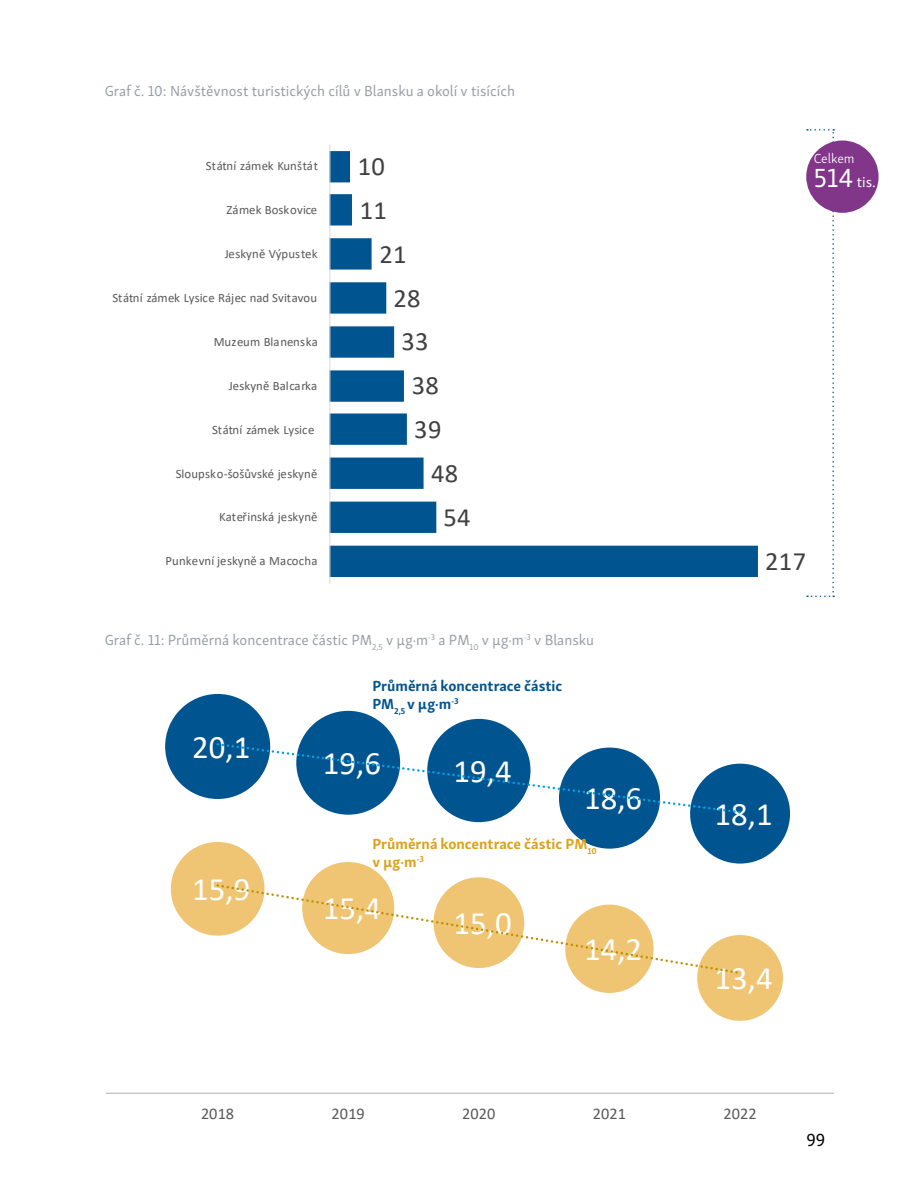
<style>
.page{position:relative;width:919px;height:1187px;background:#fff}
.page>*{position:absolute;margin:0;border:0;box-sizing:border-box;transform-origin:0 0}
.t1{font:32.7px "Calibri";color:#fff}
.t2{font:26.4px "Calibri";letter-spacing:.01em;color:#404040}
.t3{font:18px "Skolar Sans Latn";color:#000}
.t4{font:16.35px "Calibri";color:#595959}
.t5{font:15px "Skolar Sans Latn";color:#989ea6}
.t6{font:700 15px/18px "Skolar Sans Latn";color:#005490}
.t7{font:700 15px/18px "Skolar Sans Latn";color:#dba11c}
.t8{font:15px "Skolar Sans Latn";color:#fff}
.t9{font:300 13.5px "Skolar Sans Latn";color:#fff}
.t10{font:12.75px "Calibri";letter-spacing:.005em;color:#595959}
.s1{font-size:27px}
</style>
<div class="page">
<hr style="left:106px;top:1092px;width:727px;height:1px;background:#bfbfbf">
<div style="left:165px;top:694px;width:105px;height:105px;background:#005490;border-radius:50%"></div>
<div style="left:296px;top:710px;width:104px;height:104px;background:#005490;border-radius:50%"></div>
<div style="left:427px;top:718px;width:103px;height:104px;background:#005490;border-radius:50%"></div>
<div style="left:559px;top:747px;width:101px;height:101px;background:#005490;border-radius:50%"></div>
<div style="left:690px;top:763px;width:100px;height:100px;background:#005490;border-radius:50%"></div>
<div style="left:171px;top:841px;width:93px;height:94px;background:#efc473;border-radius:50%"></div>
<div style="left:302px;top:862px;width:92px;height:92px;background:#efc473;border-radius:50%"></div>
<div style="left:565px;top:904px;width:88px;height:88px;background:#efc473;border-radius:50%"></div>
<div style="left:697px;top:934px;width:85px;height:86px;background:#efc473;border-radius:50%"></div>
<svg style="left:215px;top:741px;width:527px;height:74px"></svg>
<svg style="left:215px;top:882px;width:527px;height:93px"></svg>
<svg style="left:330px;top:151px;width:427px;height:426px"></svg>
<hr style="left:329px;top:145px;width:1px;height:438px;background:#d9d9d9">
<svg style="left:806px;top:129px;width:28px;height:468px"></svg>
<div style="left:806px;top:140px;width:72px;height:73px;background:#82368a;border-radius:50%"></div>
<p class="t5" style="left:105px;top:80px;width:412px">Graf č. 10: Návštěvnost turistických cílů v Blansku a okolí v tisících</p>
<p class="t10" style="left:206px;top:157px;width:114px">Státní zámek Kunštát</p>
<h2 class="t2" style="left:358px;top:148px;width:29px">10</h2>
<p class="t10" style="left:226px;top:201px;width:92px">Zámek Boskovice</p>
<h2 class="t2" style="left:360px;top:192px;width:29px">11</h2>
<p class="t10" style="left:225px;top:245px;width:94px">Jeskyně Výpustek</p>
<h2 class="t2" style="left:379px;top:235px;width:29px">21</h2>
<p class="t10" style="left:112px;top:289px;width:206px">Státní zámek Lysice Rájec nad Svitavou</p>
<h2 class="t2" style="left:393px;top:279px;width:29px">28</h2>
<p class="t10" style="left:214px;top:333px;width:106px">Muzeum Blanenska</p>
<h2 class="t2" style="left:401px;top:323px;width:29px">33</h2>
<p class="t10" style="left:229px;top:376px;width:90px">Jeskyně Balcarka</p>
<h2 class="t2" style="left:412px;top:367px;width:29px">38</h2>
<p class="t10" style="left:212px;top:420px;width:104px">Státní zámek Lysice</p>
<h2 class="t2" style="left:414px;top:411px;width:29px">39</h2>
<p class="t10" style="left:176px;top:464px;width:143px">Sloupsko-šošůvské jeskyně</p>
<h2 class="t2" style="left:431px;top:455px;width:29px">48</h2>
<p class="t10" style="left:219px;top:508px;width:100px">Kateřinská jeskyně</p>
<h2 class="t2" style="left:443px;top:499px;width:29px">54</h2>
<p class="t10" style="left:165px;top:552px;width:154px">Punkevní jeskyně a Macocha</p>
<p class="t5" style="left:105px;top:628px;width:491px">Graf č. 11: Průměrná koncentrace částic PM<sub>2,5</sub> v µg·m<sup>‑3</sup> a PM<sub>10</sub> v µg·m<sup>‑3</sup> v Blansku</p>
<h1 class="t1" style="left:192px;top:724px;width:60px">20,1</h1>
<h1 class="t1" style="left:192px;top:866px;width:60px">15,9</h1>
<p class="t6" style="left:372px;top:675px;width:192px">Průměrná koncentrace částic<br>PM<sub>2,5</sub> v µg·m<sup>‑3</sup></p>
<h1 class="t1" style="left:323px;top:740px;width:60px">19,6</h1>
<h1 class="t1" style="left:453px;top:748px;width:60px">19,4</h1>
<h1 class="t1" style="left:584px;top:775px;width:60px">18,6</h1>
<p class="t7" style="left:372px;top:833px;width:226px">Průměrná koncentrace částic PM<sub>10 </sub>v µg·m<sup>‑3</sup></p>
<h1 class="t1" style="left:323px;top:885px;width:60px">15,4</h1>
<h1 class="t1" style="left:453px;top:900px;width:60px">15,0</h1>
<h1 class="t1" style="left:584px;top:926px;width:60px">14,2</h1>
<p class="t9" style="left:813px;top:149px;width:42px">Celkem</p>
<p class="t8" style="left:813px;top:170px;width:64px"><span class="s1">514</span> tis.</p>
<h2 class="t2" style="left:765px;top:542px;width:42px">217</h2>
<h1 class="t1" style="left:714px;top:791px;width:60px">18,1</h1>
<h1 class="t1" style="left:714px;top:955px;width:60px">13,4</h1>
<p class="t4" style="left:201px;top:1102px;width:35px">2018</p>
<p class="t4" style="left:331px;top:1102px;width:35px">2019</p>
<p class="t4" style="left:462px;top:1102px;width:35px">2020</p>
<p class="t4" style="left:592px;top:1102px;width:35px">2021</p>
<p class="t4" style="left:723px;top:1102px;width:35px">2022</p>
<h3 class="t3" style="left:806px;top:1126px;width:20px">99</h3>
</div>
